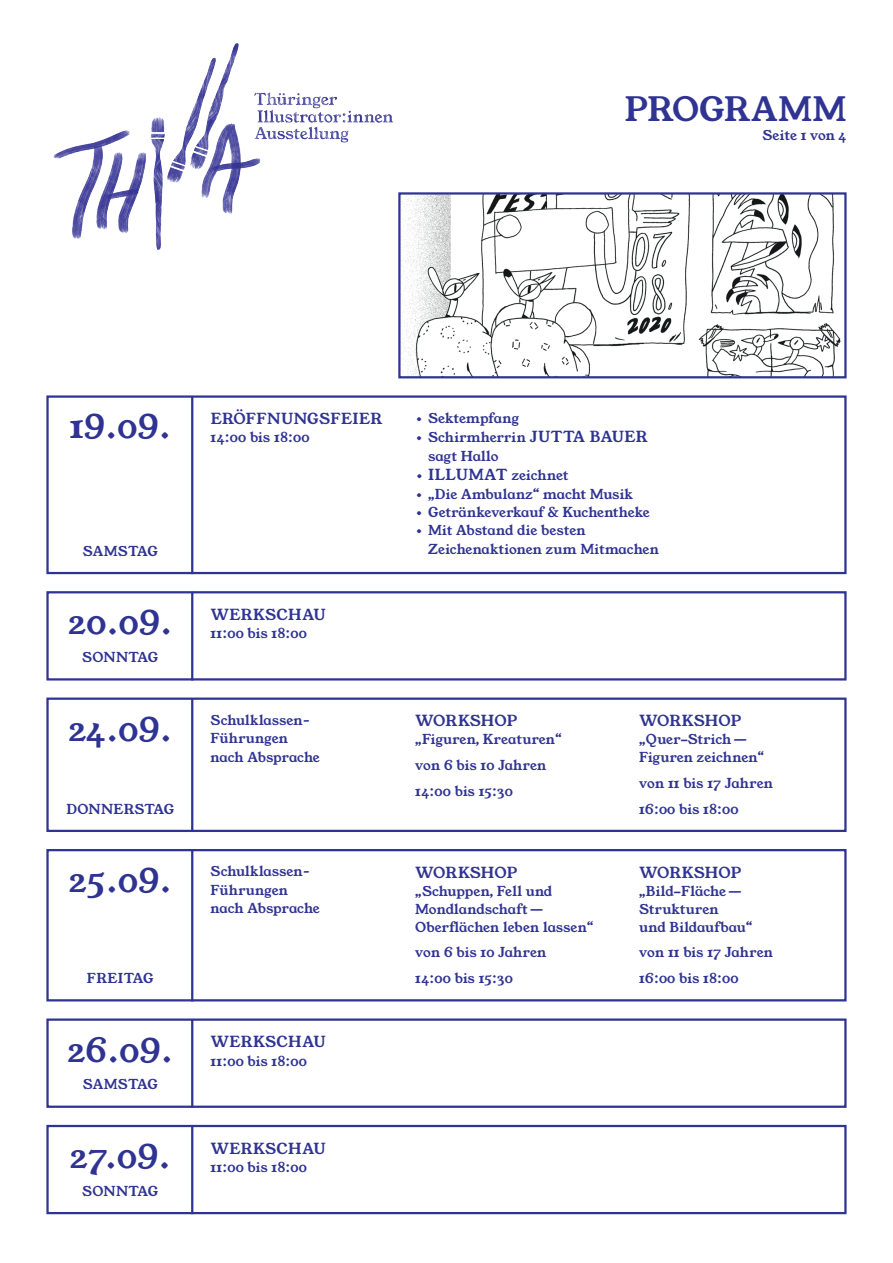
<style>
.page{position:relative;width:893px;height:1263px;background:#fff}
.page>*{position:absolute;margin:0;border:0;box-sizing:border-box;transform-origin:0 0}
.Datum{font:33px "Young Serif";letter-spacing:.015em;color:#2f3392}
.t1{font:15px "Young Serif";letter-spacing:.005em;color:#2f3392}
.t2{font:15px "Young Serif";letter-spacing:.035em;color:#2f3392}
.p2{font:13.5px/18px "Young Serif";letter-spacing:.005em;color:#2f3392}
.Absatzformat_2{font:13.5px "Young Serif";letter-spacing:.01em;color:#2f3392}
.s1{font-size:15px}
</style>
<div class="page">
<img style="left:401px;top:195px;width:440px;height:180px">
<div style="left:398px;top:192px;width:449px;height:186px;border:2px solid #2f3392"></div>
<div style="left:46px;top:395px;width:801px;height:179px;border:2px solid #2f3392"></div>
<hr style="left:191px;top:397px;width:2px;height:177px;background:#2f3392">
<div style="left:46px;top:697px;width:801px;height:135px;border:2px solid #2f3392"></div>
<hr style="left:191px;top:698px;width:2px;height:134px;background:#2f3392">
<div style="left:46px;top:849px;width:801px;height:152px;border:2px solid #2f3392"></div>
<hr style="left:191px;top:850px;width:2px;height:151px;background:#2f3392">
<div style="left:46px;top:591px;width:801px;height:89px;border:2px solid #2f3392"></div>
<hr style="left:191px;top:592px;width:2px;height:88px;background:#2f3392">
<div style="left:46px;top:1018px;width:801px;height:90px;border:2px solid #2f3392"></div>
<hr style="left:191px;top:1019px;width:2px;height:89px;background:#2f3392">
<div style="left:46px;top:1125px;width:801px;height:89px;border:2px solid #2f3392"></div>
<hr style="left:191px;top:1125px;width:2px;height:89px;background:#2f3392">
<img style="left:53px;top:43px;width:346px;height:213px">
<p class="Datum" style="left:625px;top:87px;width:223px">PROGRAMM</p>
<p class="p2" style="left:763px;top:126px;width:85px">Seite 1 von 4</p>
<p class="Datum" style="left:70px;top:404px;width:103px">19.09.</p>
<p class="Absatzformat_2" style="left:83px;top:541px;width:76px">SAMSTAG</p>
<p class="Datum" style="left:68px;top:600px;width:105px">20.09.</p>
<p class="Absatzformat_2" style="left:82px;top:648px;width:78px">SONNTAG</p>
<p class="Datum" style="left:69px;top:706px;width:104px">24.09.</p>
<p class="Absatzformat_2" style="left:66px;top:799px;width:109px">DONNERSTAG</p>
<p class="Datum" style="left:69px;top:857px;width:104px">25.09.</p>
<p class="Absatzformat_2" style="left:87px;top:969px;width:68px">FREITAG</p>
<p class="Datum" style="left:68px;top:1027px;width:107px">26.09.</p>
<p class="Absatzformat_2" style="left:83px;top:1075px;width:76px">SAMSTAG</p>
<p class="Datum" style="left:70px;top:1133px;width:102px">27.09.</p>
<p class="Absatzformat_2" style="left:82px;top:1181px;width:78px">SONNTAG</p>
<p class="t1" style="left:211px;top:408px;width:173px">ERÖFFNUNGSFEIER</p>
<p class="p2" style="left:211px;top:429px;width:100px">14:00 bis 18:00</p>
<p class="t2" style="left:211px;top:604px;width:116px">WERKSCHAU</p>
<p class="p2" style="left:211px;top:625px;width:98px">11:00 bis 18:00</p>
<p class="p2" style="left:211px;top:711px;width:101px">Schulklassen–<br>Führungen</p>
<p class="p2" style="left:211px;top:748px;width:111px">nach Absprache</p>
<p class="p2" style="left:211px;top:863px;width:101px;line-height:18.5px">Schulklassen–<br>Führungen</p>
<p class="p2" style="left:211px;top:900px;width:111px">nach Absprache</p>
<p class="t2" style="left:211px;top:1031px;width:116px">WERKSCHAU</p>
<p class="p2" style="left:211px;top:1052px;width:98px">11:00 bis 18:00</p>
<p class="t2" style="left:211px;top:1138px;width:116px">WERKSCHAU</p>
<p class="p2" style="left:211px;top:1158px;width:98px">11:00 bis 18:00</p>
<p class="p2" style="left:415px;top:409px;width:105px">• Sektempfang</p>
<p class="p2" style="left:428px;top:429px;width:221px;text-indent:-13px">• Schirmherrin <span class="s1">JUTTA BAUER </span>sagt Hallo</p>
<p class="p2" style="left:415px;top:467px;width:155px">• <span class="s1">ILLUMAT</span> zeichnet</p>
<p class="p2" style="left:415px;top:485px;width:219px">• „Die Ambulanz“ macht Musik</p>
<p class="p2" style="left:415px;top:503px;width:236px">• Getränkeverkauf &amp; Kuchentheke</p>
<p class="p2" style="left:428px;top:522px;width:232px;text-indent:-13px">• Mit Abstand die besten<br>Zeichenaktionen zum Mitmachen</p>
<p class="t1" style="left:415px;top:710px;width:104px">WORKSHOP</p>
<p class="p2" style="left:415px;top:731px;width:148px">„Figuren, Kreaturen“</p>
<p class="p2" style="left:415px;top:756px;width:133px">von 6 bis 10 Jahren</p>
<p class="p2" style="left:415px;top:782px;width:99px">14:00 bis 15:30</p>
<p class="t1" style="left:415px;top:862px;width:104px">WORKSHOP</p>
<p class="p2" style="left:415px;top:882px;width:180px">„Schuppen, Fell und<br>Mondlandschaft —<br>Oberflächen leben lassen“</p>
<p class="p2" style="left:415px;top:944px;width:133px">von 6 bis 10 Jahren</p>
<p class="p2" style="left:415px;top:969px;width:99px">14:00 bis 15:30</p>
<p class="t1" style="left:639px;top:710px;width:104px">WORKSHOP</p>
<p class="p2" style="left:639px;top:731px;width:126px">„Quer-Strich—<br>Figuren zeichnen“</p>
<p class="p2" style="left:639px;top:774px;width:135px">von 11 bis 17 Jahren</p>
<p class="p2" style="left:639px;top:800px;width:101px">16:00 bis 18:00</p>
<p class="t1" style="left:639px;top:862px;width:104px">WORKSHOP</p>
<p class="p2" style="left:639px;top:882px;width:115px">„Bild-Fläche—<br>Strukturen<br>und Bildaufbau“</p>
<p class="p2" style="left:639px;top:944px;width:135px">von 11 bis 17 Jahren</p>
<p class="p2" style="left:639px;top:969px;width:101px">16:00 bis 18:00</p>
</div>
